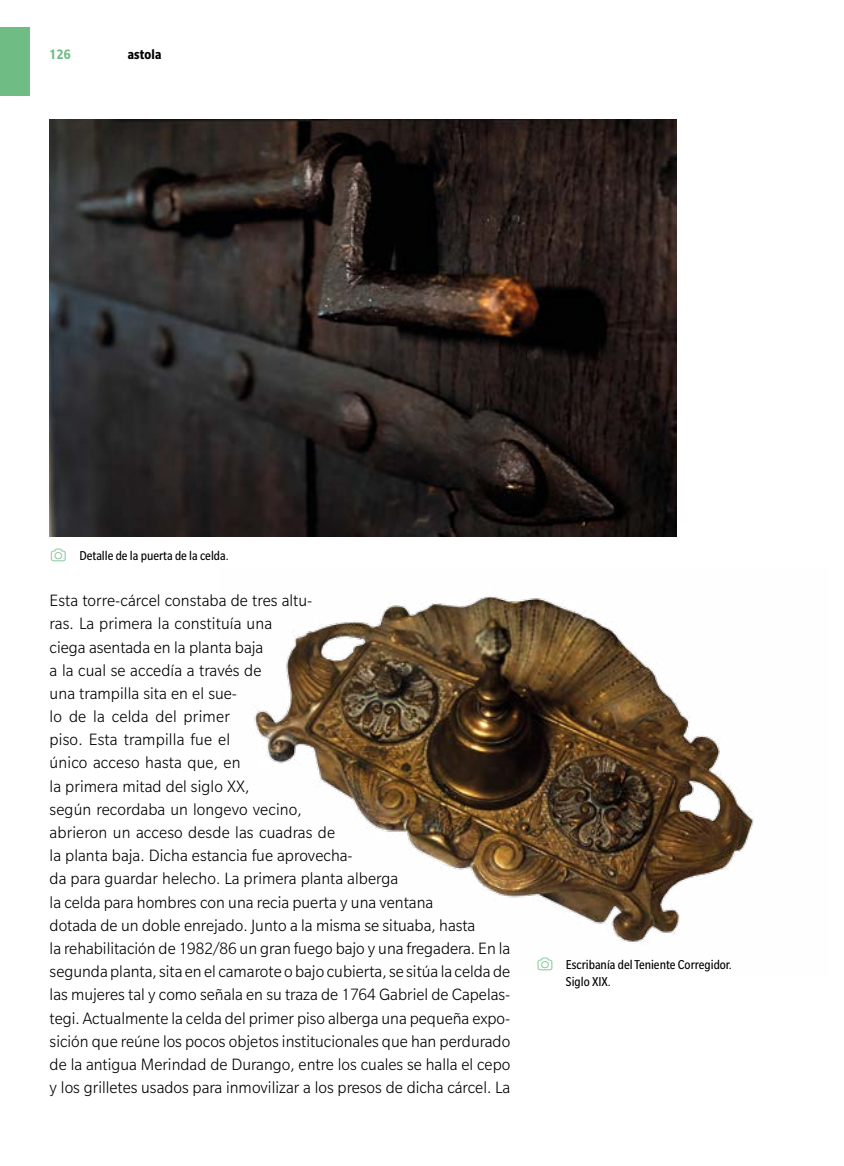
<style>
.page{position:relative;width:844px;height:1166px;background:#fff}
.page>*{position:absolute;margin:0;border:0;box-sizing:border-box;transform-origin:0 0}
.t1{font:300 17.85px/23.1px "Slate Pro";color:#000;scale:.96 1}
.t2{font:700 condensed 14.88px "Slate Pro";letter-spacing:.01em;color:#000}
.t3{font:700 condensed 14.88px "Slate Pro";color:#6fbc85}
.t4{font:condensed 14px/17.5px "Slate Pro";color:#000}
</style>
<div class="page">
<img style="left:50px;top:119px;width:626px;height:418px">
<img style="left:254px;top:596px;width:500px;height:347px">
<div style="left:0;top:28px;width:30px;height:68px;background:#6fbc85"></div>
<p class="t3" style="left:50px;top:47px;width:22px">126</p>
<p class="t2" style="left:128px;top:47px;width:35px">astola</p>
<p class="t4" style="left:79px;top:547px;width:151px">Detalle de la puerta de la celda.</p>
<p class="t1" style="left:50px;top:589px;width:481px">Esta torre-cárcel constaba de tres altu-<br>ras. La primera la constituía una<br>ciega asentada en la planta baja<br>a la cual se accedía a través de<br>una trampilla sita en el sue-<br>lo de la celda del primer<br>piso. Esta trampilla fue el<br>único acceso hasta que, en<br>la primera mitad del siglo XX,<br>según recordaba un longevo vecino,<br>abrieron un acceso desde las cuadras de<br>la planta baja. Dicha estancia fue aprovecha-<br>da para guardar helecho. La primera planta alberga<br>la celda para hombres con una recia puerta y una ventana<br>dotada de un doble enrejado. Junto a la misma se situaba, hasta<br>la rehabilitación de 1982/86 un gran fuego bajo y una fregadera. En la segunda planta, sita en el camarote o bajo cubierta, se sitúa la celda de las mujeres tal y como señala en su traza de 1764 Gabriel de Capelas&shy;tegi. Actualmente la celda del primer piso alberga una pequeña expo&shy;sición que reúne los pocos objetos institucionales que han perdurado de la antigua Merindad de Durango, entre los cuales se halla el cepo y los grilletes usados para inmovilizar a los presos de dicha cárcel. La</p>
<p class="t4" style="left:566px;top:955px;width:167px">Escribanía del Teniente Corregidor.<br>Siglo XIX.</p>
</div>
